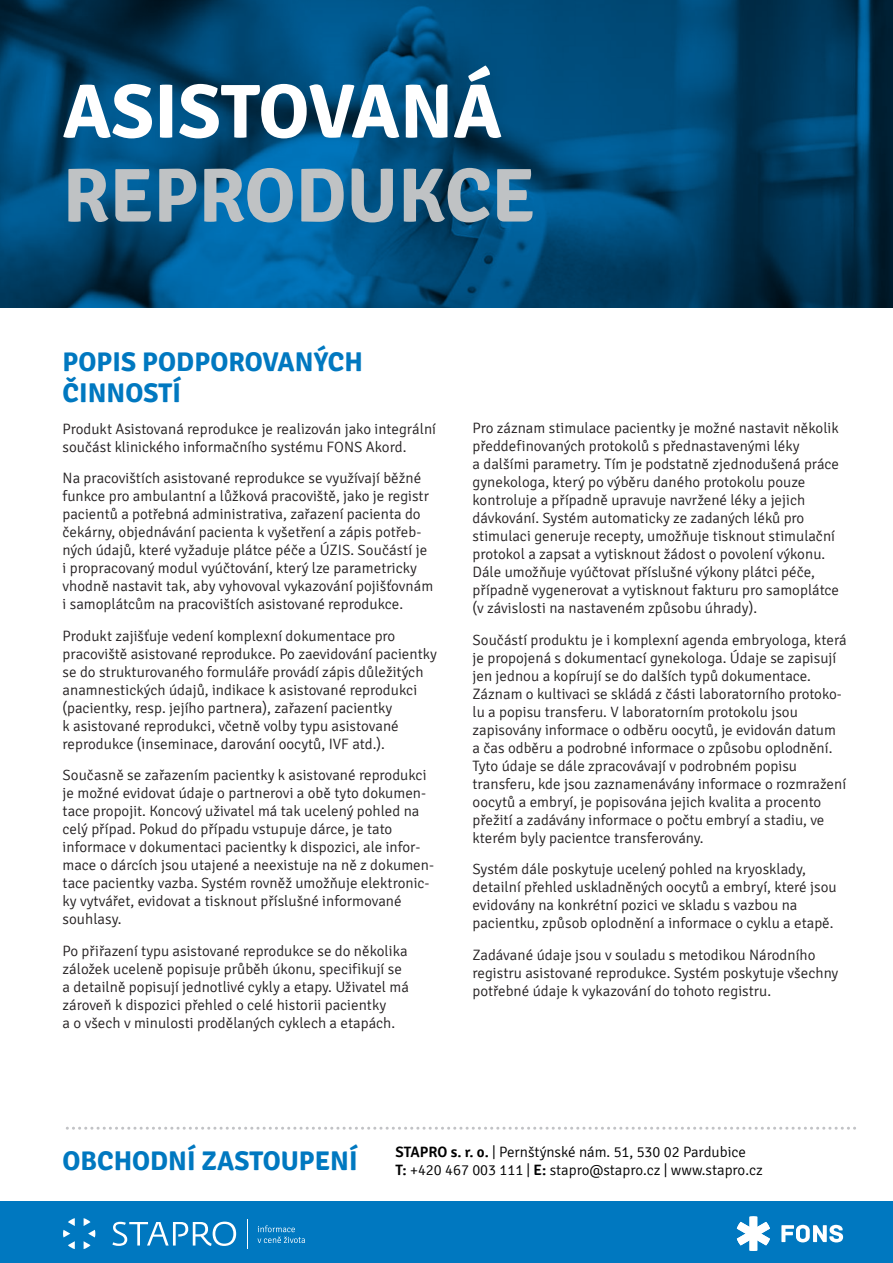
<style>
.page{position:relative;width:893px;height:1263px;background:#fff}
.page>*{position:absolute;margin:0;border:0;box-sizing:border-box;transform-origin:0 0}
.t1{font:700 76.5px "Signika";color:#fff}
.t2{font:700 76.5px "Signika";color:#bfc2c4}
.t3{font:700 27px/31.5px "Signika";color:#0078c0}
.t4{font:300 15px/18px "Signika";color:#231f20}
.t5{font:300 15px/18px "Signika";color:#000001}
.s1{font-weight:600}
</style>
<div class="page">
<svg style="left:0;top:0;width:893px;height:307px;background:#004773"></svg>
<div style="left:0;top:1202px;width:893px;height:61px;background:#0078c0"></div>
<svg style="left:781px;top:1225px;width:62px;height:17px"></svg>
<svg style="left:737px;top:1216px;width:33px;height:35px"></svg>
<svg style="left:112px;top:1221px;width:124px;height:25px"></svg>
<svg style="left:84px;top:1218px;width:11px;height:31px"></svg>
<svg style="left:63px;top:1218px;width:12px;height:31px"></svg>
<svg style="left:258px;top:1225px;width:47px;height:18px"></svg>
<svg style="left:247px;top:1219px;width:1px;height:29px"></svg>
<svg style="left:67px;top:1127px;width:789px;height:3px"></svg>
<h1 class="t1" style="left:63px;top:65px;width:441px">ASISTOVANÁ</h1>
<h1 class="t2" style="left:63px;top:149px;width:474px">REPRODUKCE</h1>
<h2 class="t3" style="left:63px;top:346px;width:302px">POPIS PODPOROVANÝCH<br>ČINNOSTÍ</h2>
<p class="t4" style="left:63px;top:420px;width:375px">Produkt Asistovaná reprodukce je realizován jako integrální součást klinického informačního systému FONS Akord.</p>
<p class="t4" style="left:63px;top:470px;width:372px">Na pracovištích asistované reprodukce se využívají běžné funkce pro ambulantní a lůžková pracoviště, jako je registr pacientů a potřebná administrativa, zařazení pacienta do čekárny, objednávání pacienta k vyšetření a zápis potřeb&shy;ných údajů, které vyžaduje plátce péče a ÚZIS. Součástí je i propracovaný modul vyúčtování, který lze parametricky vhodně nastavit tak, aby vyhovoval vykazování pojišťovnám i samoplátcům na pracovištích asistované reprodukce.</p>
<p class="t4" style="left:63px;top:627px;width:376px">Produkt zajišťuje vedení komplexní dokumentace pro pracoviště asistované reprodukce. Po zaevidování pacientky se do strukturovaného formuláře provádí zápis důležitých anamnestických údajů, indikace k asistované reprodukci (pacientky, resp. jejího partnera), zařazení pacientky<br>k asistované reprodukci, včetně volby typu asistované reprodukce (inseminace, darování oocytů, IVF atd.).</p>
<p class="t4" style="left:63px;top:767px;width:373px">Současně se zařazením pacientky k asistované reprodukci je možné evidovat údaje o partnerovi a obě tyto dokumen&shy;tace propojit. Koncový uživatel má tak ucelený pohled na celý případ. Pokud do případu vstupuje dárce, je tato informace v dokumentaci pacientky k dispozici, ale infor&shy;mace o dárcích jsou utajené a neexistuje na ně z dokumen&shy;tace pacientky vazba. Systém rovněž umožňuje elektronic&shy;ky vytvářet, evidovat a tisknout příslušné informované souhlasy.</p>
<p class="t4" style="left:63px;top:942px;width:348px">Po přiřazení typu asistované reprodukce se do několika záložek uceleně popisuje průběh úkonu, specifikují se a detailně popisují jednotlivé cykly a etapy. Uživatel má zároveň k dispozici přehled o celé historii pacientky<br>a o všech v minulosti prodělaných cyklech a etapách.</p>
<p class="t4" style="left:473px;top:419px;width:368px">Pro záznam stimulace pacientky je možné nastavit několik předdefinovaných protokolů s přednastavenými léky<br>a dalšími parametry. Tím je podstatně zjednodušená práce gynekologa, který po výběru daného protokolu pouze kontroluje a případně upravuje navržené léky a jejich dávkování. Systém automaticky ze zadaných léků pro stimulaci generuje recepty, umožňuje tisknout stimulační protokol a zapsat a vytisknout žádost o povolení výkonu.<br>Dále umožňuje vyúčtovat příslušné výkony plátci péče, případně vygenerovat a vytisknout fakturu pro samoplátce (v závislosti na nastaveném způsobu úhrady).</p>
<p class="t4" style="left:473px;top:631px;width:376px">Součástí produktu je i komplexní agenda embryologa, která je propojená s dokumentací gynekologa. Údaje se zapisují jen jednou a kopírují se do dalších typů dokumentace.<br>Záznam o kultivaci se skládá z části laboratorního protoko&shy;lu a popisu transferu. V laboratorním protokolu jsou zapisovány informace o odběru oocytů, je evidován datum a čas odběru a podrobné informace o způsobu oplodnění.<br>Tyto údaje se dále zpracovávají v podrobném popisu transferu, kde jsou zaznamenávány informace o rozmražení oocytů a embryí, je popisována jejich kvalita a procento přežití a zadávány informace o počtu embryí a stadiu, ve kterém byly pacientce transferovány.</p>
<p class="t4" style="left:473px;top:860px;width:366px">Systém dále poskytuje ucelený pohled na kryosklady, detailní přehled uskladněných oocytů a embryí, které jsou evidovány na konkrétní pozici ve skladu s vazbou na pacientku, způsob oplodnění a informace o cyklu a etapě.</p>
<p class="t4" style="left:473px;top:946px;width:367px">Zadávané údaje jsou v souladu s metodikou Národního registru asistované reprodukce. Systém poskytuje všechny potřebné údaje k vykazování do tohoto registru.</p>
<h2 class="t3" style="left:63px;top:1145px;width:297px">OBCHODNÍ ZASTOUPENÍ</h2>
<p class="t5" style="left:396px;top:1143px;width:369px"><span class="s1">STAPRO s. r. o.</span> | Pernštýnské nám. 51, 530 02 Pardubice<br><span class="s1">T:</span> +420 467 003 111 | <span class="s1">E:</span> stapro@stapro.cz | www.stapro.cz</p>
</div>
